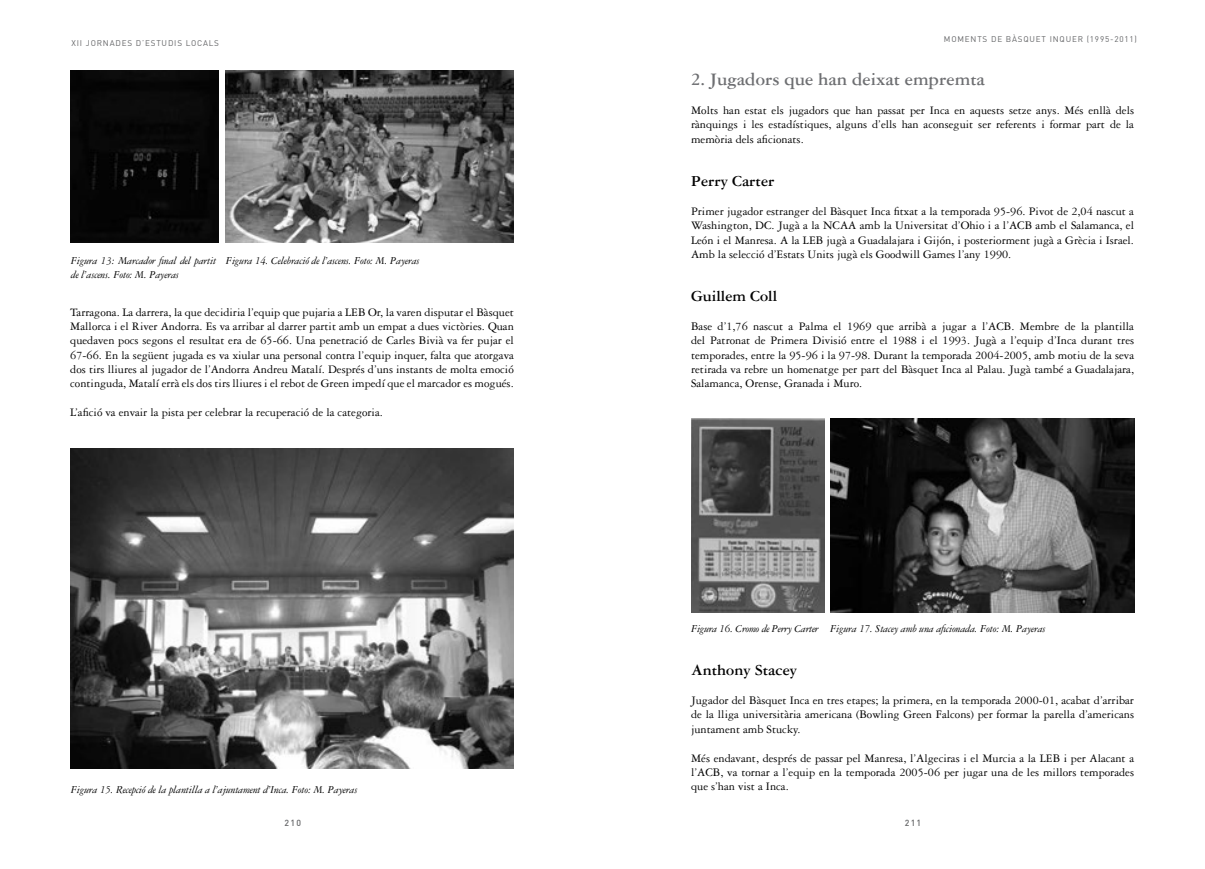
<style>
.page{position:relative;width:1205px;height:869px;background:#fff}
.page>*{position:absolute;margin:0;border:0;box-sizing:border-box;transform-origin:0 0}
.t1{font:700 18.75px "Garamond Three";color:#6d6e71}
.t2{font:700 16.25px "Garamond Three";color:#000}
.t3{font:12.25px/14.4px "Garamond Three";color:#000;text-align:justify}
.t4{font:italic 11.25px/13.5px "Garamond Three";letter-spacing:-.015em;color:#000}
.t5{font:500 8.75px "DIN";letter-spacing:.14em;color:#636466}
.t6{font:8.12px "DIN";letter-spacing:.1em;color:#636466}
</style>
<div class="page">
<img style="left:831px;top:418px;width:303px;height:194px">
<img style="left:691px;top:418px;width:134px;height:194px">
<img style="left:71px;top:448px;width:443px;height:320px">
<img style="left:225px;top:71px;width:289px;height:172px">
<div style="left:71px;top:71px;width:148px;height:172px;background:#070707"></div>
<p class="t6" style="left:71px;top:38px;width:149px">XII JORNADES D’ESTUDIS LOCALS</p>
<p class="t4" style="left:71px;top:254px;width:350px">Figura 13: Marcador final del partit Figura 14. Celebració de l’ascens. Foto: M. Payeras de l’ascens. Foto: M. Payeras</p>
<p class="t3" style="left:70px;top:304px;width:445px">Tarragona. La darrera, la que decidiria l’equip que pujaria a LEB Or, la varen disputar el Bàsquet Mallorca i el River Andorra. Es va arribar al darrer partit amb un empat a dues victòries. Quan quedaven pocs segons el resultat era de 65-66. Una penetració de Carles Bivià va fer pujar el 67-66. En la següent jugada es va xiular una personal contra l’equip inquer, falta que atorgava dos tirs lliures al jugador de l’Andorra Andreu Matalí. Després d’uns instants de molta emoció continguda, Matalí errà els dos tirs lliures i el rebot de Green impedí que el marcador es mogués.</p>
<p class="t3" style="left:70px;top:405px;width:314px">L’afició va envair la pista per celebrar la recuperació de la categoria.</p>
<p class="t4" style="left:71px;top:783px;width:288px">Figura 15. Recepció de la plantilla a l’ajuntament d’Inca. Foto: M. Payeras</p>
<p class="t6" style="left:944px;top:34px;width:195px">MOMENTS DE BÀSQUET INQUER (1995-2011)</p>
<h1 class="t1" style="left:691px;top:69px;width:295px">2. Jugadors que han deixat empremta</h1>
<p class="t3" style="left:691px;top:103px;width:444px">Molts han estat els jugadors que han passat per Inca en aquests setze anys. Més enllà dels rànquings i les estadístiques, alguns d’ells han aconseguit ser referents i formar part de la memòria dels aficionats.</p>
<h2 class="t2" style="left:691px;top:172px;width:85px">Perry Carter</h2>
<p class="t3" style="left:691px;top:204px;width:444px">Primer jugador estranger del Bàsquet Inca fitxat a la temporada 95-96. Pivot de 2,04 nascut a Washington, DC. Jugà a la NCAA amb la Universitat d’Ohio i a l’ACB amb el Salamanca, el León i el Manresa. A la LEB jugà a Guadalajara i Gijón, i posteriorment jugà a Grècia i Israel.<br>Amb la selecció d’Estats Units jugà els Goodwill Games l’any 1990.</p>
<h2 class="t2" style="left:691px;top:287px;width:88px">Guillem Coll</h2>
<p class="t3" style="left:691px;top:319px;width:444px">Base d’1,76 nascut a Palma el 1969 que arribà a jugar a l’ACB. Membre de la plantilla del Patronat de Primera Divisió entre el 1988 i el 1993. Jugà a l’equip d’Inca durant tres temporades, entre la 95-96 i la 97-98. Durant la temporada 2004-2005, amb motiu de la seva retirada va rebre un homenatge per part del Bàsquet Inca al Palau. Jugà també a Guadalajara, Salamanca, Orense, Granada i Muro.</p>
<p class="t4" style="left:691px;top:622px;width:356px">Figura 16. Cromo de Perry Carter Figura 17. Stacey amb una aficionada. Foto: M. Payeras</p>
<h2 class="t2" style="left:691px;top:661px;width:108px">Anthony Stacey</h2>
<p class="t3" style="left:691px;top:693px;width:444px">Jugador del Bàsquet Inca en tres etapes; la primera, en la temporada 2000-01, acabat d’arribar de la lliga universitària americana (Bowling Green Falcons) per formar la parella d’americans juntament amb Stucky.</p>
<p class="t3" style="left:691px;top:750px;width:444px">Més endavant, després de passar pel Manresa, l’Algeciras i el Murcia a la LEB i per Alacant a l’ACB, va tornar a l’equip en la temporada 2005-06 per jugar una de les millors temporades que s’han vist a Inca.</p>
<p class="t5" style="left:285px;top:816px;width:18px">210</p>
<p class="t5" style="left:905px;top:816px;width:18px">211</p>
</div>
